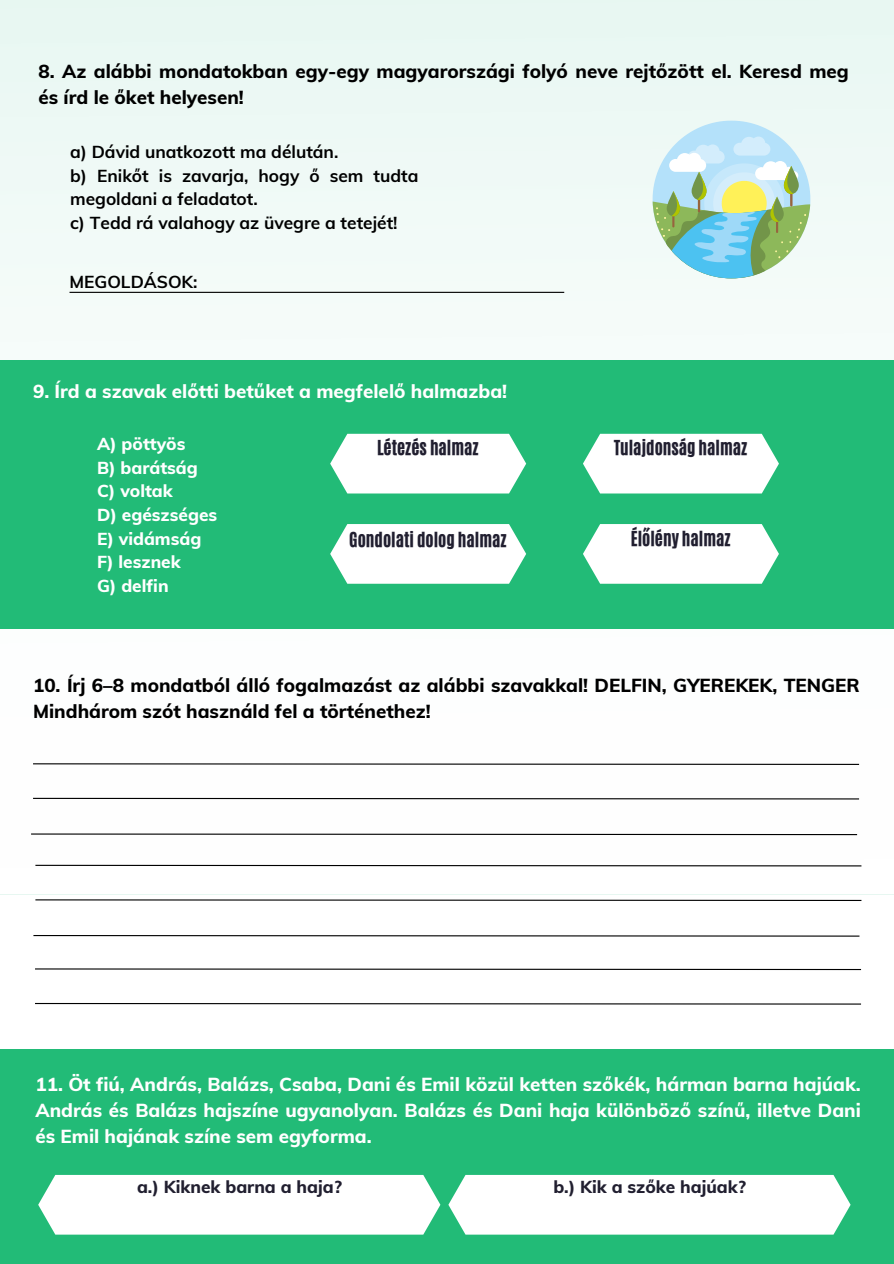
<style>
.page{position:relative;width:894px;height:1264px;background:#fff}
.page>*{position:absolute;margin:0;border:0;box-sizing:border-box;transform-origin:0 0}
.t1{font:800 18.9px/26px "Muli";color:#fff;text-align:justify}
.t2{font:800 18.9px/26px "Muli";color:#000}
.t3{font:700 17.4px/23.7px "Muli";color:#000}
.t4{font:800 17.4px "Muli";color:#fff}
.t5{font:17.4px "CA Generated";color:#211f30}
.t6{font:800 17.4px "Muli";color:#211f30}
</style>
<div class="page">
<div style="left:0;top:0;width:893px;height:894px;background:linear-gradient(to right,#f4fbf9,#f5fbf9)"></div>
<div style="left:0;top:360px;width:893px;height:268px;background:#2b7"></div>
<svg style="left:652px;top:121px;width:158px;height:157px"></svg>
<hr style="left:69px;top:292px;width:495px;height:1px;background:#000">
<svg style="left:330px;top:434px;width:196px;height:59px;background:#ebf9f3"></svg>
<svg style="left:330px;top:524px;width:196px;height:59px;background:#ebf9f3"></svg>
<svg style="left:583px;top:434px;width:195px;height:59px;background:#ecf9f3"></svg>
<svg style="left:583px;top:524px;width:195px;height:59px;background:#ecf9f3"></svg>
<svg style="left:32px;top:762px;width:827px;height:3px"></svg>
<svg style="left:32px;top:797px;width:827px;height:3px"></svg>
<svg style="left:30px;top:833px;width:828px;height:2px;background:#717171"></svg>
<svg style="left:34px;top:864px;width:828px;height:3px"></svg>
<svg style="left:35px;top:899px;width:827px;height:2px;background:#6f6f6f"></svg>
<svg style="left:33px;top:935px;width:827px;height:2px;background:#6e6e6e"></svg>
<svg style="left:35px;top:968px;width:826px;height:2px;background:#6f6f6f"></svg>
<svg style="left:35px;top:1002px;width:826px;height:3px"></svg>
<div style="left:0;top:1049px;width:893px;height:214px;background:#2b7"></div>
<div style="left:38px;top:1174px;width:402px;height:60px;background:#fff"></div>
<div style="left:448px;top:1174px;width:402px;height:60px;background:#fff"></div>
<p class="t2" style="left:38px;top:58px;width:811px">8. Az alábbi mondatokban egy-egy magyarországi folyó neve rejtőzött el. Keresd meg és írd le őket helyesen!</p>
<p class="t3" style="left:70px;top:140px;width:270px">a) Dávid unatkozott ma délután.</p>
<p class="t3" style="left:70px;top:163px;width:350px">b) Enikőt is zavarja, hogy ő sem tudta megoldani a feladatot.</p>
<p class="t3" style="left:70px;top:210px;width:329px">c) Tedd rá valahogy az üvegre a tetejét!</p>
<p class="t3" style="left:69px;top:269px;width:129px">MEGOLDÁSOK:</p>
<p class="t1" style="left:33px;top:377px;width:475px">9. Írd a szavak előtti betűket a megfelelő halmazba!</p>
<p class="t4" style="left:97px;top:432px;width:90px">A) pöttyös</p>
<p class="t4" style="left:97px;top:456px;width:102px">B) barátság</p>
<p class="t4" style="left:97px;top:480px;width:77px">C) voltak</p>
<p class="t4" style="left:97px;top:503px;width:122px">D) egészséges</p>
<p class="t4" style="left:97px;top:527px;width:106px">E) vidámság</p>
<p class="t4" style="left:97px;top:551px;width:85px">F) lesznek</p>
<p class="t4" style="left:97px;top:574px;width:73px">G) delfin</p>
<p class="t5" style="left:377px;top:435px;width:103px">Létezés halmaz</p>
<p class="t5" style="left:349px;top:527px;width:159px">Gondolati dolog halmaz</p>
<p class="t5" style="left:614px;top:435px;width:134px">Tulajdonság halmaz</p>
<p class="t5" style="left:630px;top:526px;width:101px">Élőlény halmaz</p>
<p class="t2" style="left:33px;top:671px;width:828px">10. Írj 6–8 mondatból álló fogalmazást az alábbi szavakkal! DELFIN, GYEREKEK, TENGER<br>Mindhárom szót használd fel a történethez!</p>
<p class="t1" style="left:35px;top:1070px;width:826px">11. Öt fiú, András, Balázs, Csaba, Dani és Emil közül ketten szőkék, hárman barna hajúak.<br>András és Balázs hajszíne ugyanolyan. Balázs és Dani haja különböző színű, illetve Dani és Emil hajának színe sem egyforma.</p>
<p class="t6" style="left:137px;top:1175px;width:206px">a.) Kiknek barna a haja?</p>
<p class="t6" style="left:553px;top:1175px;width:194px">b.) Kik a szőke hajúak?</p>
</div>
